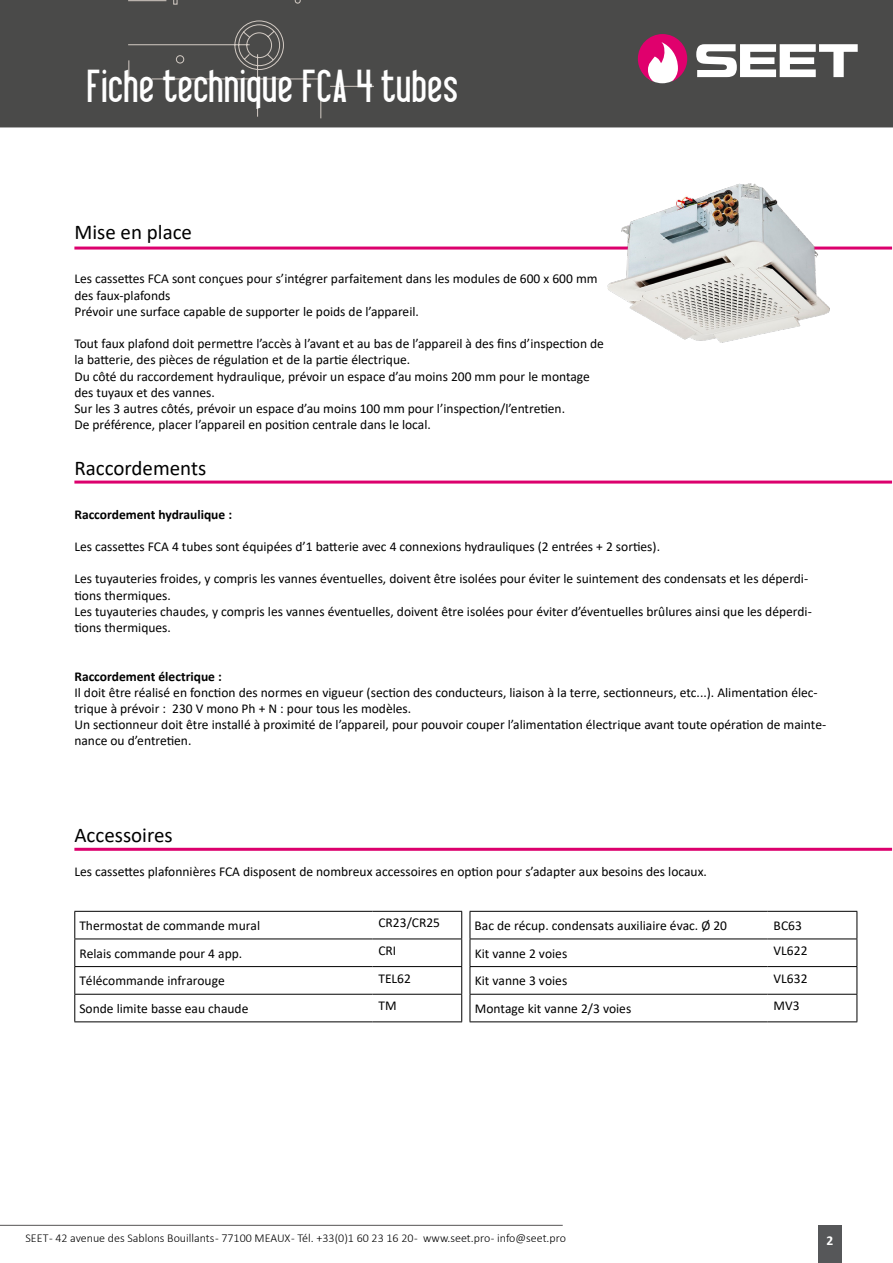
<style>
.page{position:relative;width:893px;height:1263px;background:#fff}
.page>*{position:absolute;margin:0;border:0;box-sizing:border-box;transform-origin:0 0}
.t1{font:45px "Libel Suit";color:#fff}
.t2{font:21px "Calibri";color:#000}
.t3{font:13.5px/16.2px "Calibri";color:#000}
.t4{font:700 13.5px "Calibri";color:#000}
.t5{font:700 13.5px "Calibri";color:#fff}
.t6{font:300 12px "Calibri";color:#000}
.s1{font-weight:700}
</style>
<div class="page">
<div style="left:0;top:0;width:893px;height:127px;background:#4a4a49"></div>
<div style="left:128px;top:0;width:246px;height:118px;background:#4a4a49"></div>
<div style="left:818px;top:1225px;width:24px;height:38px;background:#565759"></div>
<svg style="left:696px;top:44px;width:162px;height:33px"></svg>
<svg style="left:638px;top:34px;width:49px;height:48px"></svg>
<hr style="left:0;top:1225px;width:563px;height:1px;background:#555454">
<hr style="left:74px;top:481px;width:818px;height:3px;background:#dc006d">
<hr style="left:74px;top:848px;width:818px;height:3px;background:#dc006d">
<svg style="left:74px;top:911px;width:388px;height:111px"></svg>
<hr style="left:74px;top:911px;width:298px;height:1px;background:#000">
<hr style="left:74px;top:938px;width:298px;height:1px;background:#000">
<hr style="left:74px;top:966px;width:298px;height:1px;background:#000">
<hr style="left:74px;top:994px;width:298px;height:1px;background:#000">
<hr style="left:74px;top:1021px;width:298px;height:1px;background:#000">
<svg style="left:470px;top:911px;width:387px;height:111px"></svg>
<hr style="left:470px;top:911px;width:298px;height:1px;background:#000">
<hr style="left:470px;top:938px;width:298px;height:1px;background:#000">
<hr style="left:470px;top:966px;width:298px;height:1px;background:#000">
<hr style="left:470px;top:994px;width:298px;height:1px;background:#000">
<hr style="left:470px;top:1021px;width:298px;height:1px;background:#000">
<hr style="left:74px;top:247px;width:818px;height:3px;background:#dc006d">
<img style="left:608px;top:184px;width:222px;height:159px">
<p class="t1" style="left:86px;top:64px;width:373px">Fiche technique FCA 4 tubes</p>
<p class="t2" style="left:74px;top:218px;width:119px">Mise en place</p>
<p class="t3" style="left:74px;top:270px;width:525px">Les cassettes FCA sont conçues pour s’intégrer parfaitement dans les modules de 600 x 600 mm des faux-plafonds</p>
<p class="t3" style="left:74px;top:303px;width:346px">Prévoir une surface capable de supporter le poids de l’appareil.</p>
<p class="t3" style="left:74px;top:335px;width:531px">Tout faux plafond doit permettre l’accès à l’avant et au bas de l’appareil à des fins d’inspection de la batterie, des pièces de régulation et de la partie électrique.</p>
<p class="t3" style="left:74px;top:368px;width:517px">Du côté du raccordement hydraulique, prévoir un espace d’au moins 200 mm pour le montage des tuyaux et des vannes.</p>
<p class="t3" style="left:74px;top:400px;width:492px">Sur les 3 autres côtés, prévoir un espace d’au moins 100 mm pour l’inspection/l’entretien.</p>
<p class="t3" style="left:74px;top:416px;width:358px">De préférence, placer l’appareil en position centrale dans le local.</p>
<p class="t2" style="left:74px;top:453px;width:133px">Raccordements</p>
<p class="t4" style="left:74px;top:505px;width:159px">Raccordement hydraulique :</p>
<p class="t3" style="left:74px;top:538px;width:587px">Les cassettes FCA 4 tubes sont équipées d’1 batterie avec 4 connexions hydrauliques (2 entrées + 2 sorties).</p>
<p class="t3" style="left:74px;top:570px;width:735px">Les tuyauteries froides, y compris les vannes éventuelles, doivent être isolées pour éviter le suintement des condensats et les déperdi&shy;tions thermiques.</p>
<p class="t3" style="left:74px;top:603px;width:739px">Les tuyauteries chaudes, y compris les vannes éventuelles, doivent être isolées pour éviter d’éventuelles brûlures ainsi que les déperdi&shy;tions thermiques.</p>
<p class="t3" style="left:74px;top:668px;width:745px"><span class="s1">Raccordement électrique :<br></span>Il doit être réalisé en fonction des normes en vigueur (section des conducteurs, liaison à la terre, sectionneurs, etc...). Alimentation élec&shy;trique à prévoir : 230 V mono Ph + N : pour tous les modèles.</p>
<p class="t3" style="left:74px;top:716px;width:753px">Un sectionneur doit être installé à proximité de l’appareil, pour pouvoir couper l’alimentation électrique avant toute opération de mainte&shy;nance ou d’entretien.</p>
<p class="t2" style="left:74px;top:820px;width:100px">Accessoires</p>
<p class="t3" style="left:74px;top:863px;width:634px">Les cassettes plafonnières FCA disposent de nombreux accessoires en option pour s’adapter aux besoins des locaux.</p>
<p class="t3" style="left:79px;top:917px;width:182px">Thermostat de commande mural</p>
<p class="t3" style="left:378px;top:914px;width:63px">CR23/CR25</p>
<p class="t3" style="left:79px;top:945px;width:164px">Relais commande pour 4 app.</p>
<p class="t3" style="left:378px;top:942px;width:19px">CRI</p>
<p class="t3" style="left:79px;top:972px;width:147px">Télécommande infrarouge</p>
<p class="t3" style="left:378px;top:970px;width:34px">TEL62</p>
<p class="t3" style="left:79px;top:1000px;width:170px">Sonde limite basse eau chaude</p>
<p class="t3" style="left:378px;top:997px;width:20px">TM</p>
<p class="t3" style="left:475px;top:917px;width:254px">Bac de récup. condensats auxiliaire évac. Ø 20</p>
<p class="t3" style="left:774px;top:917px;width:30px">BC63</p>
<p class="t3" style="left:475px;top:945px;width:94px">Kit vanne 2 voies</p>
<p class="t3" style="left:774px;top:942px;width:35px">VL622</p>
<p class="t3" style="left:475px;top:972px;width:94px">Kit vanne 3 voies</p>
<p class="t3" style="left:774px;top:970px;width:35px">VL632</p>
<p class="t3" style="left:475px;top:1000px;width:158px">Montage kit vanne 2/3 voies</p>
<p class="t3" style="left:774px;top:997px;width:28px">MV3</p>
<p class="t6" style="left:26px;top:1230px;width:542px">SEET - 42 avenue des Sablons Bouillants - 77100 MEAUX - Tél. +33(0)1 60 23 16 20 - www.seet.pro - info@seet.pro</p>
<p class="t5" style="left:826px;top:1231px;width:8px">2</p>
</div>
